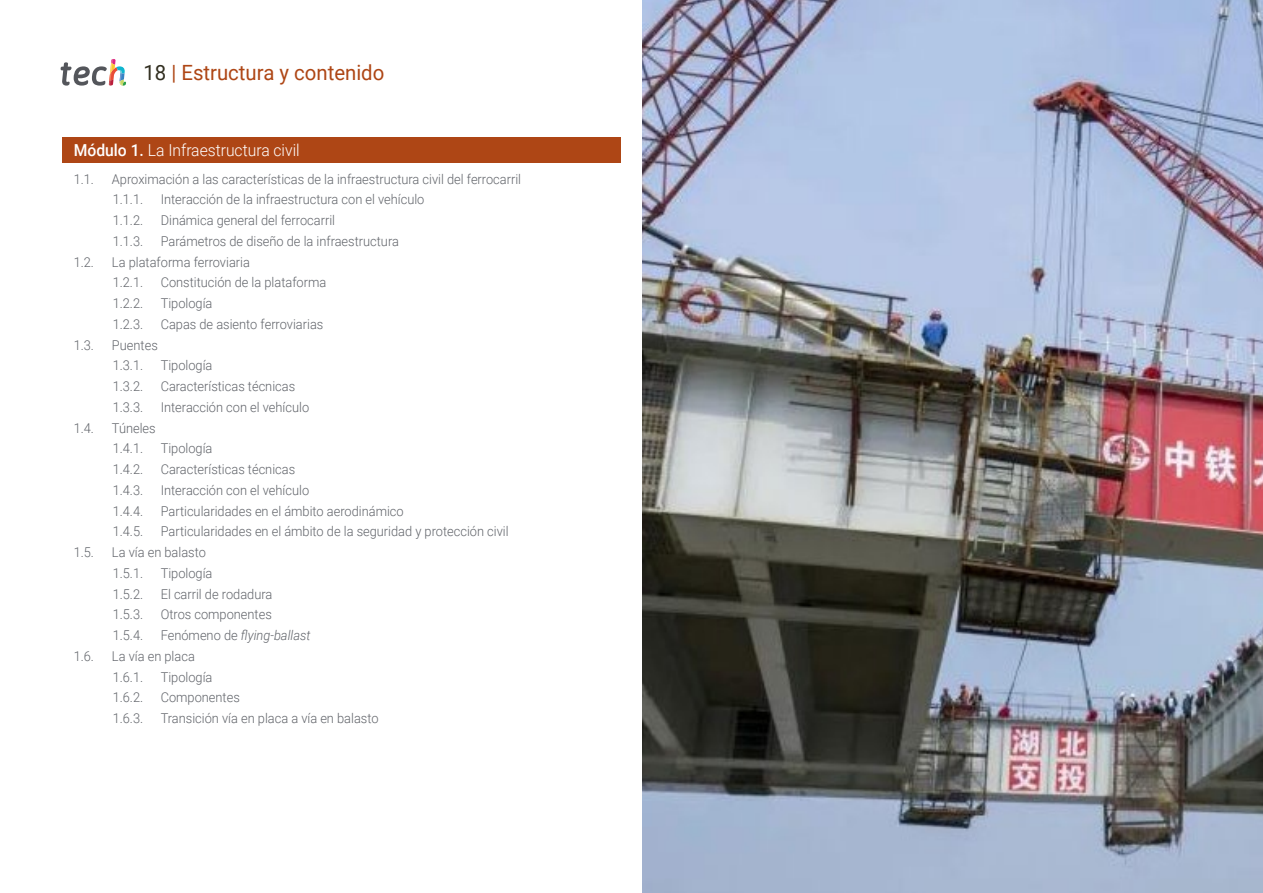
<style>
.page{position:relative;width:1263px;height:893px;background:#fff}
.page>*{position:absolute;margin:0;border:0;box-sizing:border-box;transform-origin:0 0}
.t1{font:21px "Roboto";color:#ae4615}
.t2{font:300 16.5px "Roboto";color:#fff;scale:.95 1}
.t3{font:300 13.5px/20.7px "Roboto";color:#61646a;scale:.95 1}
.t4{font:italic 300 13.5px "Roboto";color:#61646a;scale:.95 1}
.s1{color:#312e20}
.s2{font-weight:500}
.s3{font-style:normal}
</style>
<div class="page">
<div style="left:63px;top:138px;width:558px;height:25px;background:#ae4615"></div>
<svg style="left:61px;top:59px;width:65px;height:27px"></svg>
<img style="left:642px;top:0;width:621px;height:893px">
<h1 class="t1" style="left:144px;top:57px;width:242px"><span class="s1">18</span> | Estructura y contenido</h1>
<p class="t2" style="left:74px;top:139px;width:239px"><span class="s2">Módulo 1.</span> La Infraestructura civil</p>
<p class="t3" style="left:74px;top:168px;width:23px">1.1.</p>
<p class="t3" style="left:112px;top:168px;width:432px">Aproximación a las características de la infraestructura civil del ferrocarril<br>1.1.1.</p>
<p class="t3" style="left:161px;top:189px;width:279px">Interacción de la infraestructura con el vehículo</p>
<p class="t3" style="left:113px;top:209px;width:34px">1.1.2.</p>
<p class="t3" style="left:161px;top:209px;width:185px">Dinámica general del ferrocarril</p>
<p class="t3" style="left:113px;top:230px;width:34px">1.1.3.</p>
<p class="t3" style="left:161px;top:230px;width:252px">Parámetros de diseño de la infraestructura</p>
<p class="t3" style="left:74px;top:251px;width:23px">1.2.</p>
<p class="t3" style="left:112px;top:251px;width:147px">La plataforma ferroviaria<br>1.2.1.</p>
<p class="t3" style="left:161px;top:272px;width:176px">Constitución de la plataforma</p>
<p class="t3" style="left:113px;top:292px;width:34px">1.2.2.</p>
<p class="t3" style="left:161px;top:292px;width:56px">Tipología</p>
<p class="t3" style="left:113px;top:313px;width:34px">1.2.3.</p>
<p class="t3" style="left:161px;top:313px;width:173px">Capas de asiento ferroviarias</p>
<p class="t3" style="left:74px;top:334px;width:23px">1.3.</p>
<p class="t3" style="left:112px;top:334px;width:50px">Puentes<br>1.3.1.</p>
<p class="t3" style="left:161px;top:355px;width:56px">Tipología</p>
<p class="t3" style="left:113px;top:375px;width:34px">1.3.2.</p>
<p class="t3" style="left:161px;top:375px;width:143px">Características técnicas</p>
<p class="t3" style="left:113px;top:396px;width:34px">1.3.3.</p>
<p class="t3" style="left:161px;top:396px;width:158px">Interacción con el vehículo</p>
<p class="t3" style="left:74px;top:417px;width:23px">1.4.</p>
<p class="t3" style="left:112px;top:417px;width:48px">Túneles<br>1.4.1.</p>
<p class="t3" style="left:161px;top:438px;width:56px">Tipología</p>
<p class="t3" style="left:113px;top:458px;width:34px">1.4.2.</p>
<p class="t3" style="left:161px;top:458px;width:143px">Características técnicas</p>
<p class="t3" style="left:113px;top:479px;width:34px">1.4.3.</p>
<p class="t3" style="left:161px;top:479px;width:158px">Interacción con el vehículo</p>
<p class="t3" style="left:113px;top:500px;width:34px">1.4.4.</p>
<p class="t3" style="left:161px;top:500px;width:257px">Particularidades en el ámbito aerodinámico</p>
<p class="t3" style="left:113px;top:521px;width:34px">1.4.5.</p>
<p class="t3" style="left:161px;top:521px;width:368px">Particularidades en el ámbito de la seguridad y protección civil</p>
<p class="t3" style="left:74px;top:541px;width:23px">1.5.</p>
<p class="t3" style="left:112px;top:541px;width:100px">La vía en balasto<br>1.5.1.</p>
<p class="t3" style="left:161px;top:562px;width:56px">Tipología</p>
<p class="t3" style="left:113px;top:583px;width:34px">1.5.2.</p>
<p class="t3" style="left:161px;top:583px;width:119px">El carril de rodadura</p>
<p class="t3" style="left:113px;top:604px;width:34px">1.5.3.</p>
<p class="t3" style="left:161px;top:604px;width:119px">Otros componentes</p>
<p class="t3" style="left:113px;top:624px;width:34px">1.5.4.</p>
<p class="t4" style="left:161px;top:626px;width:159px"><span class="s3">Fenómeno de</span> flying-ballast</p>
<p class="t3" style="left:74px;top:645px;width:23px">1.6.</p>
<p class="t3" style="left:112px;top:645px;width:89px">La vía en placa<br>1.6.1.</p>
<p class="t3" style="left:161px;top:666px;width:56px">Tipología</p>
<p class="t3" style="left:113px;top:687px;width:34px">1.6.2.</p>
<p class="t3" style="left:161px;top:687px;width:85px">Componentes</p>
<p class="t3" style="left:113px;top:707px;width:34px">1.6.3.</p>
<p class="t3" style="left:161px;top:707px;width:231px">Transición vía en placa a vía en balasto</p>
</div>
